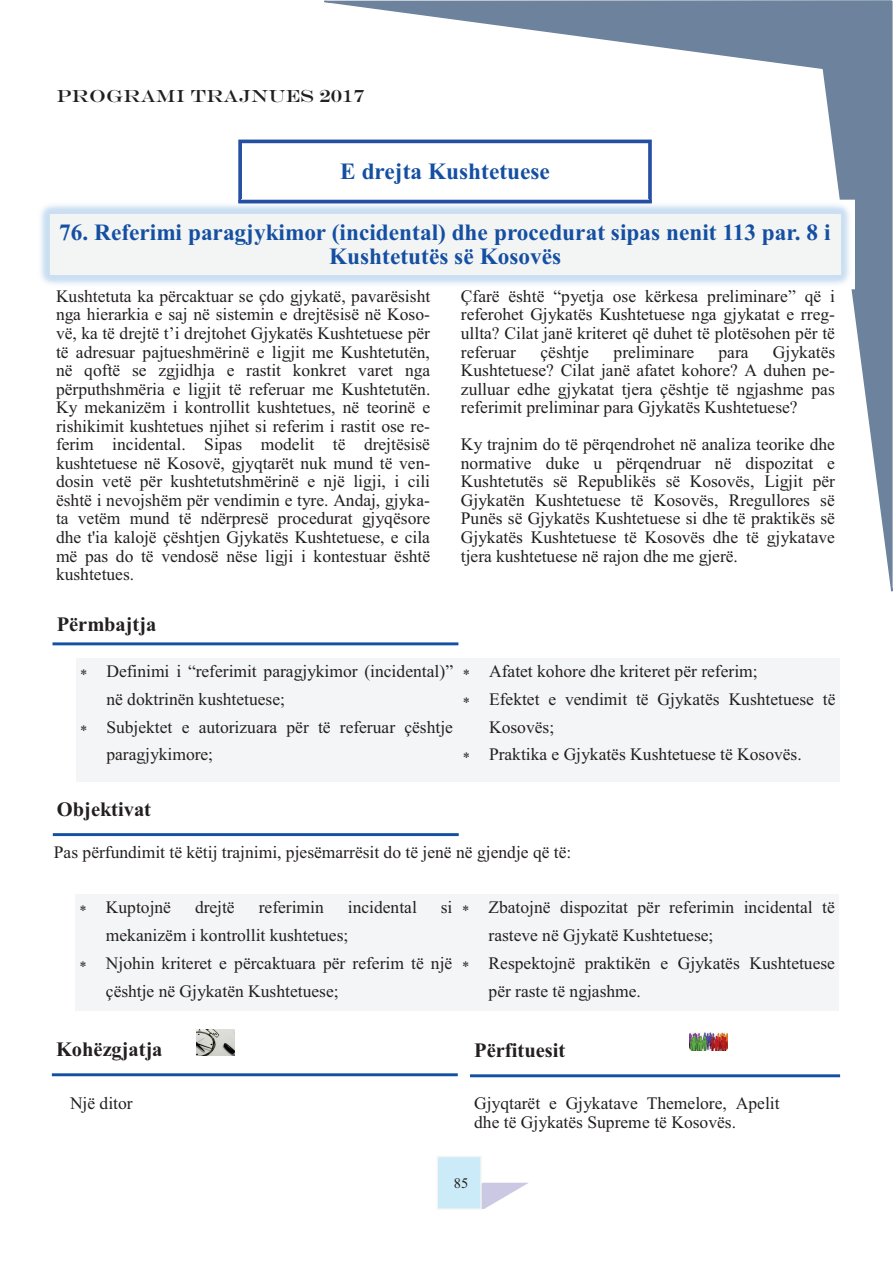
<style>
.page{position:relative;width:893px;height:1263px;background:#fff}
.page>*{position:absolute;margin:0;border:0;box-sizing:border-box;transform-origin:0 0}
.t1{font:700 23.25px/24.3px "Times New Roman";color:#144fa2;text-align:center}
.t2{font:700 20.55px "Times New Roman";color:#231f20}
.t3{font:17.55px/18.6px "Times New Roman";color:#231f20}
.t4{font:17.55px "Engravers";color:#231f20}
.t5{font:14.55px "Times New Roman";color:#231f20}
</style>
<div class="page">
<svg style="left:302px;top:0;width:591px;height:592px"></svg>
<img style="left:482px;top:1182px;width:46px;height:27px">
<div style="left:437px;top:1156px;width:44px;height:53px;background:#caebf7"></div>
<div style="left:437px;top:1156px;width:45px;height:53px;border:1px solid #f3f4f4"></div>
<hr style="left:53px;top:642px;width:405px;height:3px;background:#144fa2">
<div style="left:76px;top:658px;width:764px;height:123px;background:#f4f5f6"></div>
<hr style="left:52px;top:1073px;width:406px;height:3px;background:#144fa2">
<div style="left:75px;top:894px;width:764px;height:116px;background:#f4f5f6"></div>
<hr style="left:53px;top:833px;width:406px;height:3px;background:#144fa2">
<hr style="left:470px;top:1074px;width:370px;height:3px;background:#144fa2">
<img style="left:196px;top:1029px;width:38px;height:27px">
<img style="left:690px;top:1032px;width:38px;height:18px">
<svg style="left:238px;top:140px;width:414px;height:60px"></svg>
<img style="left:41px;top:200px;width:814px;height:89px">
<img style="left:238px;top:200px;width:414px;height:3px">
<div style="left:50px;top:215px;width:790px;height:60px;background:#f3f4f4"></div>
<p class="t4" style="left:57px;top:85px;width:309px">PROGRAMI TRAJNUES 2017</p>
<h1 class="t1" style="left:340px;top:158px;width:211px">E drejta Kushtetuese</h1>
<h1 class="t1" style="left:59px;top:219px;width:773px">76. Referimi paragjykimor (incidental) dhe procedurat sipas nenit 113 par. 8 i<br>Kushtetutës së Kosovës</h1>
<p class="t3" style="left:56px;top:286px;width:376px;text-align:justify">Kushtetuta ka përcaktuar se çdo gjykatë, pavarësisht nga hierarkia e saj në sistemin e drejtësisë në Koso&shy;vë, ka të drejtë t’i drejtohet Gjykatës Kushtetuese për të adresuar pajtueshmërinë e ligjit me Kushtetutën, në qoftë se zgjidhja e rastit konkret varet nga përputhshmëria e ligjit të referuar me Kushtetutën.<br>Ky mekanizëm i kontrollit kushtetues, në teorinë e rishikimit kushtetues njihet si referim i rastit ose re&shy;ferim incidental. Sipas modelit të drejtësisë kushtetuese në Kosovë, gjyqtarët nuk mund të ven&shy;dosin vetë për kushtetutshmërinë e një ligji, i cili është i nevojshëm për vendimin e tyre. Andaj, gjyka&shy;ta vetëm mund të ndërpresë procedurat gjyqësore dhe t'ia kalojë çështjen Gjykatës Kushtetuese, e cila më pas do të vendosë nëse ligji i kontestuar është kushtetues.</p>
<p class="t3" style="left:461px;top:286px;width:376px;text-align:justify">Çfarë është “pyetja ose kërkesa preliminare” që i referohet Gjykatës Kushtetuese nga gjykatat e rreg&shy;ullta? Cilat janë kriteret që duhet të plotësohen për të referuar</p>
<p class="t3" style="left:461px;top:342px;width:376px;text-align:justify;text-indent:312px">Gjykatës Kushtetuese? Cilat janë afatet kohore? A duhen pe&shy;zulluar edhe gjykatat tjera çështje të ngjashme pas referimit preliminar para Gjykatës Kushtetuese?</p>
<p class="t3" style="left:461px;top:434px;width:376px;text-align:justify">Ky trajnim do të përqendrohet në analiza teorike dhe normative duke u përqendruar në dispozitat e Kushtetutës së Republikës së Kosovës, Ligjit për Gjykatën Kushtetuese të Kosovës, Rregullores së Punës së Gjykatës Kushtetuese si dhe të praktikës së Gjykatës Kushtetuese të Kosovës dhe të gjykatave tjera kushtetuese në rajon dhe me gjerë.</p>
<p class="t3" style="left:540px;top:342px;width:50px">çështje</p>
<p class="t3" style="left:613px;top:342px;width:82px">preliminare</p>
<p class="t3" style="left:718px;top:342px;width:32px">para</p>
<p class="t2" style="left:57px;top:609px;width:101px">Përmbajtja</p>
<p class="t3" style="left:106px;top:656px;width:348px;line-height:27.9px">Definimi i “referimit paragjykimor (incidental)” në doktrinën kushtetuese;<br>Subjektet e autorizuara për të referuar çështje paragjykimore;</p>
<p class="t3" style="left:489px;top:656px;width:348px;line-height:27.9px">Afatet kohore dhe kriteret për referim;<br>Efektet e vendimit të Gjykatës Kushtetuese të Kosovës;<br>Praktika e Gjykatës Kushtetuese të Kosovës.</p>
<p class="t2" style="left:57px;top:794px;width:96px">Objektivat</p>
<p class="t3" style="left:54px;top:843px;width:519px">Pas përfundimit të këtij trajnimi, pjesëmarrësit do të jenë në gjendje që të:</p>
<p class="t3" style="left:106px;top:897px;width:67px">Kuptojnë</p>
<p class="t3" style="left:195px;top:897px;width:41px">drejtë</p>
<p class="t3" style="left:259px;top:897px;width:67px">referimin</p>
<p class="t3" style="left:348px;top:897px;width:71px">incidental</p>
<p class="t3" style="left:441px;top:897px;width:13px">si</p>
<p class="t3" style="left:106px;top:921px;width:348px;line-height:27.9px">mekanizëm i kontrollit kushtetues;<br>Njohin kriteret e përcaktuara për referim të një çështje në Gjykatën Kushtetuese;</p>
<p class="t3" style="left:489px;top:893px;width:348px;line-height:27.9px">Zbatojnë dispozitat për referimin incidental të rasteve në Gjykatë Kushtetuese;<br>Respektojnë praktikën e Gjykatës Kushtetuese për raste të ngjashme.</p>
<p class="t2" style="left:56px;top:1034px;width:108px">Kohëzgjatja</p>
<p class="t2" style="left:474px;top:1035px;width:93px">Përfituesit</p>
<p class="t3" style="left:70px;top:1093px;width:64px">Një ditor</p>
<p class="t3" style="left:474px;top:1093px;width:307px">Gjyqtarët e Gjykatave Themelore, Apelit dhe të Gjykatës Supreme të Kosovës.</p>
<p class="t5" style="left:454px;top:1172px;width:16px">85</p>
</div>
